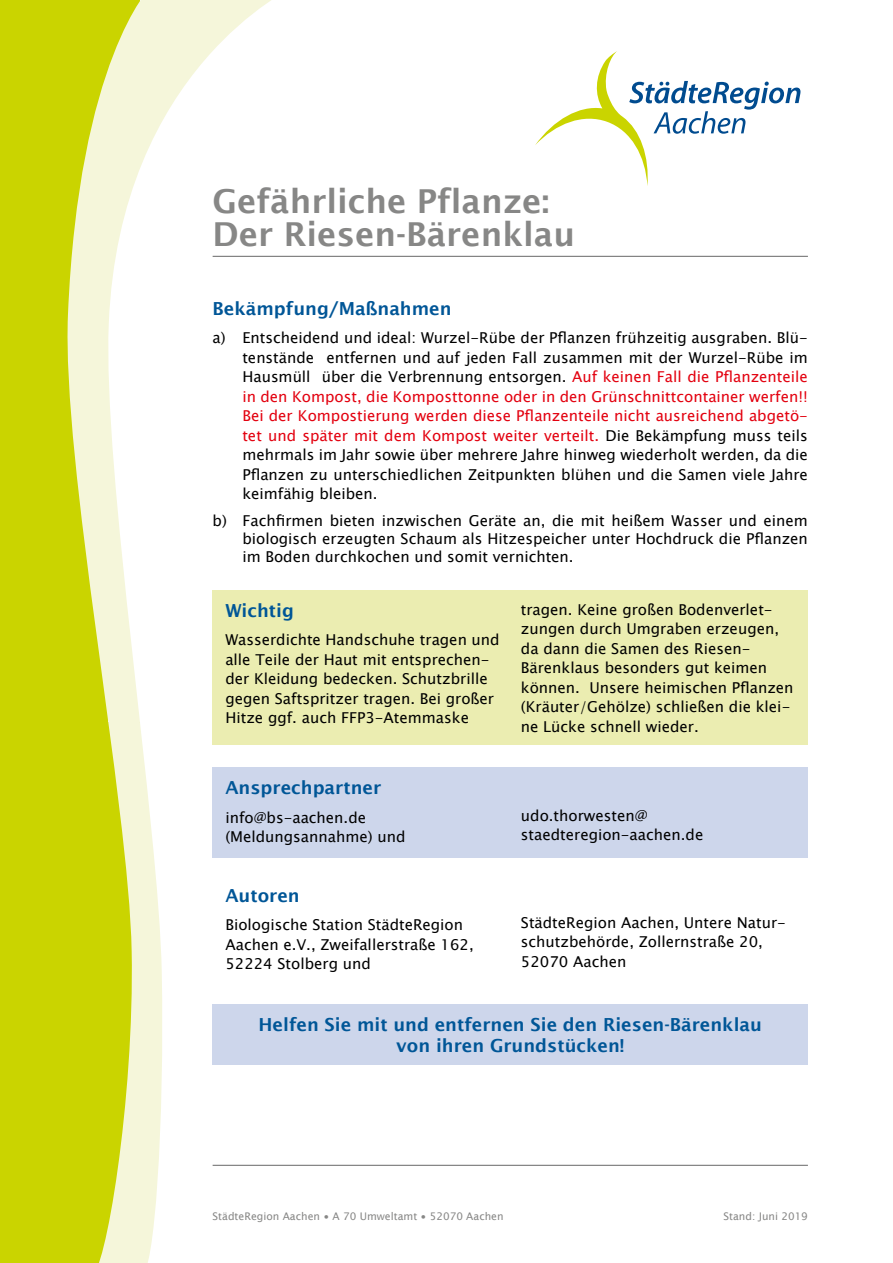
<style>
.page{position:relative;width:893px;height:1263px;background:#fff}
.page>*{position:absolute;margin:0;border:0;box-sizing:border-box;transform-origin:0 0}
.t1{font:600 33px/33px "Lucida Sans";color:#878786}
.t2{font:600 18px/21px "Lucida Sans";color:#005697;text-align:center}
.t3{font:15px/19.5px "Lucida Sans Unicode";color:#000}
.t4{font:10.5px "Lucida Sans";color:#878786}
.s1{color:#e3000f}
.s2{font-family:"Lucida Sans Unicode"}
</style>
<div class="page">
<div style="left:0;top:0;width:140px;height:1263px;background:#cad400"></div>
<svg style="left:535px;top:51px;width:265px;height:135px"></svg>
<svg style="left:67px;top:0;width:226px;height:1263px"></svg>
<hr style="left:213px;top:1165px;width:595px;height:1px;background:#000">
<hr style="left:213px;top:256px;width:595px;height:1px;background:#000">
<div style="left:213px;top:590px;width:595px;height:155px;background:#ebedb1"></div>
<div style="left:213px;top:767px;width:595px;height:91px;background:#cdd6eb"></div>
<div style="left:213px;top:1005px;width:595px;height:60px;background:#cdd6eb"></div>
<h1 class="t1" style="left:213px;top:184px;width:364px">Gefährliche Pflanze:<br>Der Riesen-Bärenklau</h1>
<p class="t2" style="left:213px;top:298px;width:240px">Bekämpfung/Maßnahmen</p>
<p class="t3" style="left:242px;top:328px;width:567px;text-align:justify;text-indent:-30px">a) Entscheidend und ideal: Wurzel-Rübe der Pflanzen frühzeitig ausgraben. Blü&shy;tenstände entfernen und auf jeden Fall zusammen mit der Wurzel-Rübe im Hausmüll über die Verbrennung entsorgen. <span class="s1">Auf keinen Fall die Pflanzenteile in den Kompost, die Komposttonne oder in den Grünschnittcontainer werfen!!<br>Bei der Kompostierung werden diese Pflanzenteile nicht ausreichend abgetö&shy;tet und später mit dem Kompost weiter verteilt.</span> Die Bekämpfung muss teils mehrmals im Jahr sowie über mehrere Jahre hinweg wiederholt werden, da die Pflanzen zu unterschiedlichen Zeitpunkten blühen und die Samen viele Jahre keimfähig bleiben.</p>
<p class="t3" style="left:242px;top:512px;width:567px;line-height:18px;text-align:justify;text-indent:-30px">b) Fachfirmen bieten inzwischen Geräte an, die mit heißem Wasser und einem biologisch erzeugten Schaum als Hitzespeicher unter Hochdruck die Pflanzen im Boden durchkochen und somit vernichten.</p>
<p class="t2" style="left:225px;top:600px;width:70px">Wichtig</p>
<p class="t3" style="left:225px;top:630px;width:276px">Wasserdichte Handschuhe tragen und alle Teile der Haut mit entsprechen&shy;der Kleidung bedecken. Schutzbrille gegen Saftspritzer tragen. Bei großer Hitze ggf. auch FFP3-Atemmaske</p>
<p class="t3" style="left:521px;top:599px;width:274px">tragen. Keine großen Bodenverlet&shy;zungen durch Umgraben erzeugen, da dann die Samen des Riesen-Bärenklaus besonders gut keimen können. Unsere heimischen Pflanzen (Kräuter/Gehölze) schließen die klei&shy;ne Lücke schnell wieder.</p>
<p class="t2" style="left:225px;top:777px;width:157px">Ansprechpartner</p>
<p class="t3" style="left:225px;top:808px;width:182px">info@bs-aachen.de (Meldungsannahme) und</p>
<p class="t3" style="left:521px;top:805px;width:184px">udo.thorwesten@ staedteregion-aachen.de</p>
<p class="t2" style="left:225px;top:884px;width:76px">Autoren</p>
<p class="t3" style="left:225px;top:915px;width:250px">Biologische Station StädteRegion<br>Aachen e.V., Zweifallerstraße 162,<br>52224 Stolberg und</p>
<p class="t3" style="left:521px;top:913px;width:266px">StädteRegion Aachen, Untere Natur&shy;schutzbehörde, Zollernstraße 20,<br>52070 Aachen</p>
<p class="t2" style="left:259px;top:1014px;width:505px">Helfen Sie mit und entfernen Sie den Riesen-Bärenklau von ihren Grundstücken!</p>
<p class="t4" style="left:213px;top:1210px;width:292px">StädteRegion Aachen <span class="s2">∙</span> A 70 Umweltamt <span class="s2">∙</span> 52070 Aachen</p>
<p class="t4" style="left:724px;top:1210px;width:86px">Stand: Juni 2019</p>
</div>
